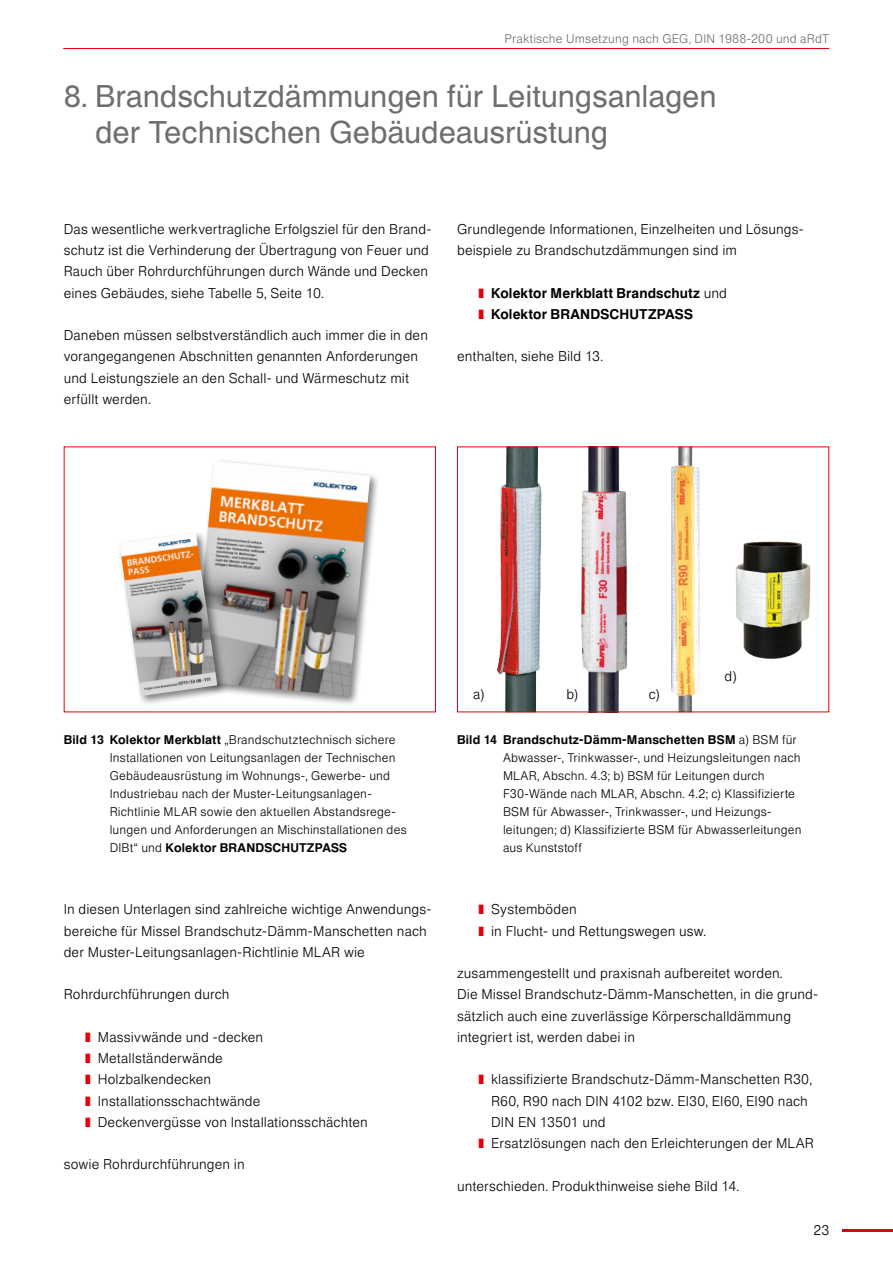
<style>
.page{position:relative;width:893px;height:1263px;background:#fff}
.page>*{position:absolute;margin:0;border:0;box-sizing:border-box;transform-origin:0 0}
.t1{font:30px/36px "Europa Gro SBOP";letter-spacing:-.005em;color:#6e6e6e}
.t2{font:300 13.5px/21.3px "Europa Gro SBOP";letter-spacing:.01em;color:#000}
.t3{font:500 13.5px/21.3px "Europa Gro SBOP";letter-spacing:.01em;color:#000}
.t4{font:300 12px/18px "Europa Gro SBOP";letter-spacing:.015em;color:#000}
.t5{font:300 12px "Europa Gro SBOP";letter-spacing:.015em;color:#6e6e6e}
.s1{font-weight:300}
.s2{font-weight:500}
</style>
<div class="page">
<hr style="left:842px;top:1229px;width:51px;height:2px;background:#e3000b">
<hr style="left:63px;top:48px;width:766px;height:1px;background:#e3000b">
<img style="left:497px;top:448px;width:45px;height:262px">
<div style="left:190px;top:458px;width:190px;height:248px;background:#000;opacity:.5"></div>
<img style="left:193px;top:461px;width:177px;height:235px">
<div style="left:117px;top:530px;width:110px;height:176px;background:#000;opacity:.5"></div>
<img style="left:120px;top:533px;width:97px;height:163px">
<img style="left:581px;top:448px;width:47px;height:262px">
<img style="left:671px;top:448px;width:28px;height:262px">
<img style="left:736px;top:541px;width:75px;height:118px">
<p class="t5" style="left:504px;top:31px;width:326px">Praktische Umsetzung nach GEG, DIN 1988-200 und aRdT</p>
<h1 class="t1" style="left:95px;top:78px;width:623px;text-indent:-31px">8. Brandschutzdämmungen für Leitungsanlagen der Technischen Gebäudeausrüstung</h1>
<p class="t2" style="left:64px;top:218px;width:369px">Das wesentliche werkvertragliche Erfolgsziel für den Brand&shy;schutz ist die Verhinderung der Übertragung von Feuer und Rauch über Rohrdurchführungen durch Wände und Decken eines Gebäudes, siehe Tabelle 5, Seite 10.</p>
<p class="t2" style="left:64px;top:325px;width:366px">Daneben müssen selbstverständlich auch immer die in den vorangegangenen Abschnitten genannten Anforderungen und Leistungsziele an den Schall- und Wärmeschutz mit erfüllt werden.</p>
<p class="t2" style="left:457px;top:218px;width:347px">Grundlegende Informationen, Einzelheiten und Lösungs&shy;beispiele zu Brandschutzdämmungen sind im</p>
<p class="t3" style="left:491px;top:282px;width:237px">Kolektor Merkblatt Brandschutz <span class="s1">und<br></span>Kolektor BRANDSCHUTZPASS</p>
<p class="t2" style="left:457px;top:346px;width:147px">enthalten, siehe Bild 13.</p>
<p class="t2" style="left:473px;top:683px;width:13px">a)</p>
<p class="t2" style="left:566px;top:683px;width:13px">b)</p>
<p class="t2" style="left:649px;top:683px;width:12px">c)</p>
<p class="t2" style="left:725px;top:666px;width:14px">d)</p>
<p class="t4" style="left:110px;top:731px;width:299px;text-indent:-46px"><span class="s2">Bild 13 Kolektor Merkblatt</span> „Brandschutztechnisch sichere Installationen von Leitungsanlagen der Technischen Gebäudeausrüstung im Wohnungs-, Gewerbe- und Industriebau nach der Muster-Leitungsanlagen-Richtlinie MLAR sowie den aktuellen Abstandsrege&shy;lungen und Anforderungen an Mischinstallationen des DIBt“ und <span class="s2">Kolektor BRANDSCHUTZPASS</span></p>
<p class="t4" style="left:503px;top:731px;width:300px;text-indent:-46px"><span class="s2">Bild 14 Brandschutz-Dämm-Manschetten BSM</span> a) BSM für Abwasser-, Trinkwasser-, und Heizungsleitungen nach MLAR, Abschn. 4.3; b) BSM für Leitungen durch F30-Wände nach MLAR, Abschn. 4.2; c) Klassifizierte BSM für Abwasser-, Trinkwasser-, und Heizungs&shy;leitungen; d) Klassifizierte BSM für Abwasserleitungen aus Kunststoff</p>
<p class="t2" style="left:64px;top:899px;width:369px">In diesen Unterlagen sind zahlreiche wichtige Anwendungs&shy;bereiche für Missel Brandschutz-Dämm-Manschetten nach der Muster-Leitungsanlagen-Richtlinie MLAR wie</p>
<p class="t2" style="left:64px;top:984px;width:167px">Rohrdurchführungen durch</p>
<p class="t2" style="left:98px;top:1026px;width:271px">Massivwände und -decken<br>Metallständerwände<br>Holzbalkendecken<br>Installationsschachtwände<br>Deckenvergüsse von Installationsschächten</p>
<p class="t2" style="left:64px;top:1154px;width:182px">sowie Rohrdurchführungen in</p>
<p class="t2" style="left:491px;top:899px;width:217px">Systemböden<br>in Flucht- und Rettungswegen usw.</p>
<p class="t2" style="left:457px;top:962px;width:363px">zusammengestellt und praxisnah aufbereitet worden.<br>Die Missel Brandschutz-Dämm-Manschetten, in die grund&shy;sätzlich auch eine zuverlässige Körperschalldämmung integriert ist, werden dabei in</p>
<p class="t2" style="left:491px;top:1069px;width:324px">klassifizierte Brandschutz-Dämm-Manschetten R30, R60, R90 nach DIN 4102 bzw. EI30, EI60, EI90 nach DIN EN 13501 und<br>Ersatzlösungen nach den Erleichterungen der MLAR</p>
<p class="t2" style="left:457px;top:1175px;width:284px">unterschieden. Produkthinweise siehe Bild 14.</p>
<p class="t2" style="left:813px;top:1219px;width:17px">23</p>
</div>
